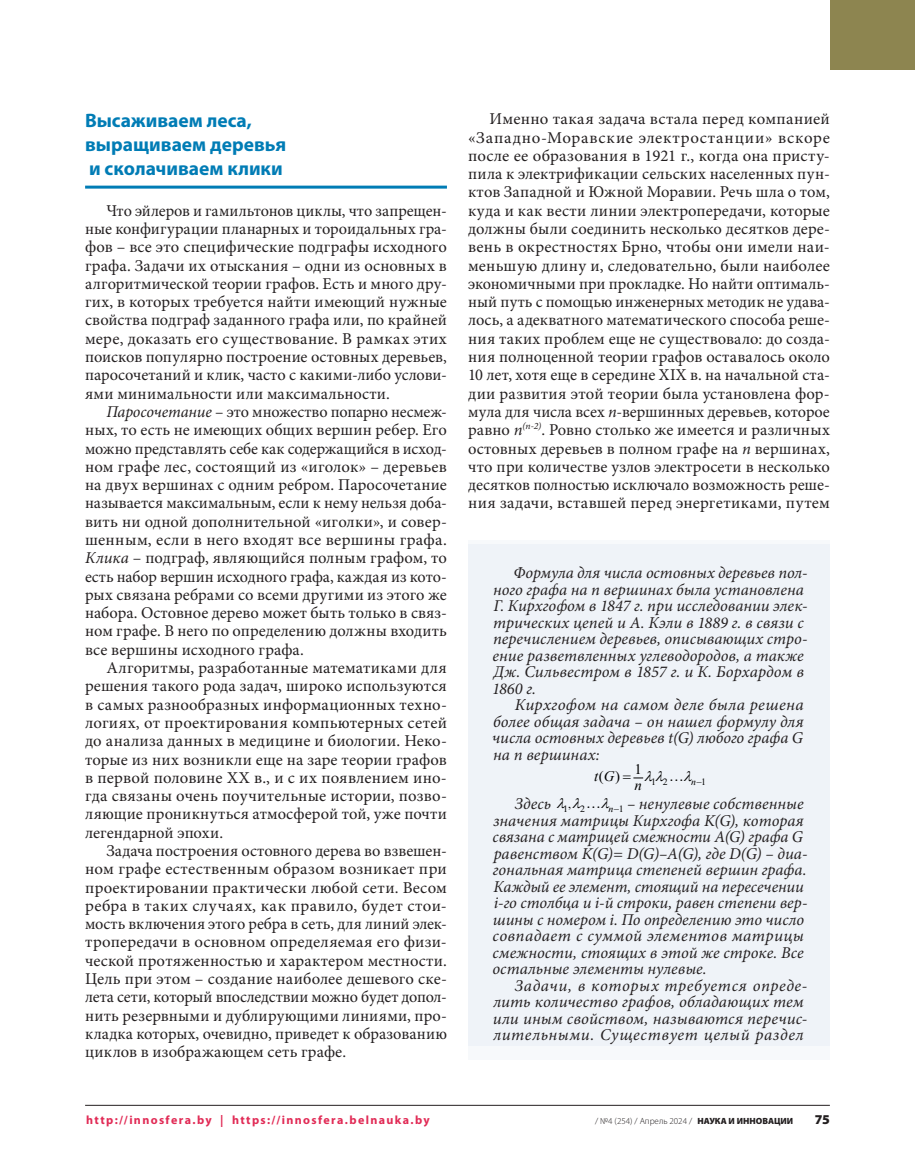
<style>
.page{position:relative;width:915px;height:1170px;background:#fff}
.page>*{position:absolute;margin:0;border:0;box-sizing:border-box;transform-origin:0 0}
._55555555555555555{font:700 19.5px/24px "Myriad Pro";color:#007cb5}
.ОСНОВНОЙ_ТЕКСТ{font:16.5px/18.3px "Minion Pro";letter-spacing:.01em;color:#231f20;text-align:justify}
.ОСНОВНОЙ_ТЕКСТ-2{font:italic 16.5px/16.5px "Minion Pro";color:#231f20}
.ОСНОВНОЙ_ТЕКСТ-3{font:italic 16.5px/16.5px "Minion Pro";letter-spacing:.025em;color:#231f20}
.t1{font:14.4px "Times New Roman";color:#000}
.t2{font:italic 14.4px "Times New Roman";color:#000}
.t3{font:13.8px "Times New Roman";color:#000}
.t4{font:900 13.5px "Myriad Pro";color:#231f20}
.t5{font:700 12px "Myriad Pro";letter-spacing:.115em;color:#e12b56}
.t6{font:11.55px "Times New Roman";color:#000;scale:1.04 1}
.t7{font:italic 9.6px "Times New Roman";color:#000}
.t8{font:9.6px "Times New Roman";color:#000}
.t9{font:italic 9.45px "Times New Roman";color:#000;scale:1.04 1}
.t10{font:9.45px "Times New Roman";color:#000;scale:1.04 1}
.t11{font:300 9px "Myriad Pro";color:#231f20}
.s1{font-style:italic}
.s2{font-style:normal}
.s3{font-weight:900}
</style>
<div class="page">
<div style="left:468px;top:540px;width:361px;height:519px;background:#f7f9fb"></div>
<hr style="left:85px;top:186px;width:362px;height:3px;background:#007cb5">
<div style="left:468px;top:544px;width:361px;height:501px;background:#eff3f8"></div>
<hr style="left:85px;top:1104px;width:744px;height:1px;background:#231f20">
<div style="left:829px;top:0;width:85px;height:70px;background:#8d8550"></div>
<svg style="left:633px;top:777px;width:11px;height:2px"></svg>
<p class="_55555555555555555" style="left:85px;top:108px;width:202px">Высаживаем леса, выращиваем деревья и сколачиваем клики</p>
<p class="ОСНОВНОЙ_ТЕКСТ" style="left:85px;top:201px;width:363px;text-indent:21px">Что эйлеров и гамильтонов циклы, что запрещен&shy;ные конфигурации планарных и тороидальных гра&shy;фов – все это специфические подграфы исходного графа. Задачи их отыскания – одни из основных в алгоритмической теории графов. Есть и много дру&shy;гих, в которых требуется найти имеющий нужные свойства подграф заданного графа или, по крайней мере, доказать его существование. В рамках этих поисков популярно построение остовных деревьев, паросочетаний и клик, часто с какими-либо услови&shy;ями минимальности или максимальности.</p>
<p class="ОСНОВНОЙ_ТЕКСТ" style="left:85px;top:402px;width:363px;text-indent:21px"><span class="s1">Паросочетание</span> – это множество попарно несмеж&shy;ных, то есть не имеющих общих вершин ребер. Его можно представлять себе как содержащийся в исход&shy;ном графе лес, состоящий из «иголок» – деревьев на двух вершинах с одним ребром. Паросочетание называется максимальным, если к нему нельзя доба&shy;вить ни одной дополнительной «иголки», и совер&shy;шенным, если в него входят все вершины графа.<br><span class="s1">Клика</span> – подграф, являющийся полным графом, то есть набор вершин исходного графа, каждая из кото&shy;рых связана ребрами со всеми другими из этого же набора. Остовное дерево может быть только в связ&shy;ном графе. В него по определению должны входить все вершины исходного графа.</p>
<p class="ОСНОВНОЙ_ТЕКСТ" style="left:85px;top:658px;width:363px;text-indent:21px">Алгоритмы, разработанные математиками для решения такого рода задач, широко используются в самых разнообразных информационных техно&shy;логиях, от проектирования компьютерных сетей до анализа данных в медицине и биологии. Неко&shy;торые из них возникли еще на заре теории графов в первой половине ХХ в., и с их появлением ино&shy;гда связаны очень поучительные истории, позво&shy;ляющие проникнуться атмосферой той, уже почти легендарной эпохи.</p>
<p class="ОСНОВНОЙ_ТЕКСТ" style="left:85px;top:841px;width:363px;text-indent:21px">Задача построения остовного дерева во взвешен&shy;ном графе естественным образом возникает при проектировании практически любой сети. Весом ребра в таких случаях, как правило, будет стои&shy;мость включения этого ребра в сеть, для линий элек&shy;тропередачи в основном определяемая его физи&shy;ческой протяженностью и характером местности.<br>Цель при этом – создание наиболее дешевого ске&shy;лета сети, который впоследствии можно будет допол&shy;нить резервными и дублирующими линиями, про&shy;кладка которых, очевидно, приведет к образованию циклов в изображающем сеть графе.</p>
<p class="ОСНОВНОЙ_ТЕКСТ" style="left:468px;top:110px;width:363px;text-indent:21px">Именно такая задача встала перед компанией «Западно-Моравские электростанции» вскоре после ее образования в 1921 г., когда она присту&shy;пила к электрификации сельских населенных пун&shy;ктов Западной и Южной Моравии. Речь шла о том, куда и как вести линии электропередачи, которые должны были соединить несколько десятков дере&shy;вень в окрестностях Брно, чтобы они имели наи&shy;меньшую длину и, следовательно, были наиболее экономичными при прокладке. Но найти оптималь&shy;ный путь с помощью инженерных методик не удава&shy;лось, а адекватного математического способа реше&shy;ния таких проблем еще не существовало: до созда&shy;ния полноценной теории графов оставалось около 10 лет, хотя еще в середине ХІХ в. на начальной ста&shy;дии развития этой теории была установлена фор&shy;мула для числа всех <span class="s1">n</span>-вершинных деревьев, которое равно <span class="s1">n</span><sup>(n-2)</sup>. Ровно столько же имеется и различных остовных деревьев в полном графе на <span class="s1">n</span> вершинах, что при количестве узлов электросети в несколько десятков полностью исключало возможность реше&shy;ния задачи, вставшей перед энергетиками, путем</p>
<p class="ОСНОВНОЙ_ТЕКСТ-2" style="left:492px;top:564px;width:317px;text-indent:22px">Формула для числа остовных деревьев пол&shy;ного графа на n вершинах была установлена Г. Кирхгофом в 1847 г. при исследовании элек&shy;трических цепей и А. Кэли в 1889 г. в связи с перечислением деревьев, описывающих стро&shy;ение разветвленных углеводородов, а также Дж. Сильвестром в 1857 г. и К. Борхардом в 1860 г.</p>
<p class="ОСНОВНОЙ_ТЕКСТ-2" style="left:492px;top:696px;width:313px;text-align:justify;text-indent:22px">Кирхгофом на самом деле была решена более общая задача – он нашел формулу для числа остовных деревьев t(G) любого графа G на n вершинах:</p>
<p class="ОСНОВНОЙ_ТЕКСТ-2" style="left:514px;top:795px;width:38px">Здесь</p>
<p class="t1" style="left:596px;top:727px;width:9px">1</p>
<p class="t1" style="left:560px;top:734px;width:23px">( )</p>
<p class="t2" style="left:556px;top:734px;width:22px">t G</p>
<p class="t2" style="left:596px;top:743px;width:9px">n</p>
<p class="t1" style="left:634px;top:758px;width:9px">1</p>
<p class="t1" style="left:598px;top:765px;width:23px">( )</p>
<p class="t2" style="left:594px;top:766px;width:22px">t G</p>
<p class="t8" style="left:650px;top:775px;width:18px">1 2</p>
<p class="t7" style="left:691px;top:775px;width:16px">n−<span class="s2">1</span></p>
<p class="t2" style="left:634px;top:775px;width:9px">n</p>
<p class="ОСНОВНОЙ_ТЕКСТ-2" style="left:492px;top:795px;width:316px;text-indent:134px">– ненулевые собственные значения матрицы Кирхгофа K(G), которая связана с матрицей смежности A(G) графа G равенством K(G)= D(G)–A(G), где D(G) – диа&shy;гональная матрица степеней вершин графа.<br>Каждый ее элемент, стоящий на пересечении i-го столбца и i-й строки, равен степени вер&shy;шины с номером i. По определению это число совпадает с суммой элементов матрицы смежности, стоящих в этой же строке. Все остальные элементы нулевые.</p>
<p class="ОСНОВНОЙ_ТЕКСТ-3" style="left:492px;top:977px;width:316px;text-indent:22px">Задачи, в которых требуется опреде&shy;лить количество графов, обладающих тем или иным свойством, называются перечис&shy;лительными. Существует целый раздел</p>
<p class="t10" style="left:563px;top:802px;width:22px">1 2</p>
<p class="t9" style="left:608px;top:802px;width:16px">n−<span class="s2">1</span></p>
<p class="t6" style="left:568px;top:795px;width:4px">,</p>
<p class="t10" style="left:601px;top:833px;width:22px">1 2</p>
<p class="t9" style="left:646px;top:833px;width:16px">n−<span class="s2">1</span></p>
<p class="t6" style="left:606px;top:827px;width:4px">,</p>
<p class="t3" style="left:554px;top:846px;width:60px">NP∩coNP</p>
<p class="t3" style="left:592px;top:878px;width:60px">NP∩coNP</p>
<p class="t5" style="left:86px;top:1112px;width:345px">http://innosfera.by | https://innosfera.belnauka.by</p>
<p class="t11" style="left:595px;top:1116px;width:199px">/ №4 (254) / Апрель 2024 / <span class="s3">НАУКА И ИННОВАЦИИ</span></p>
<p class="t4" style="left:814px;top:1112px;width:17px">75</p>
</div>
